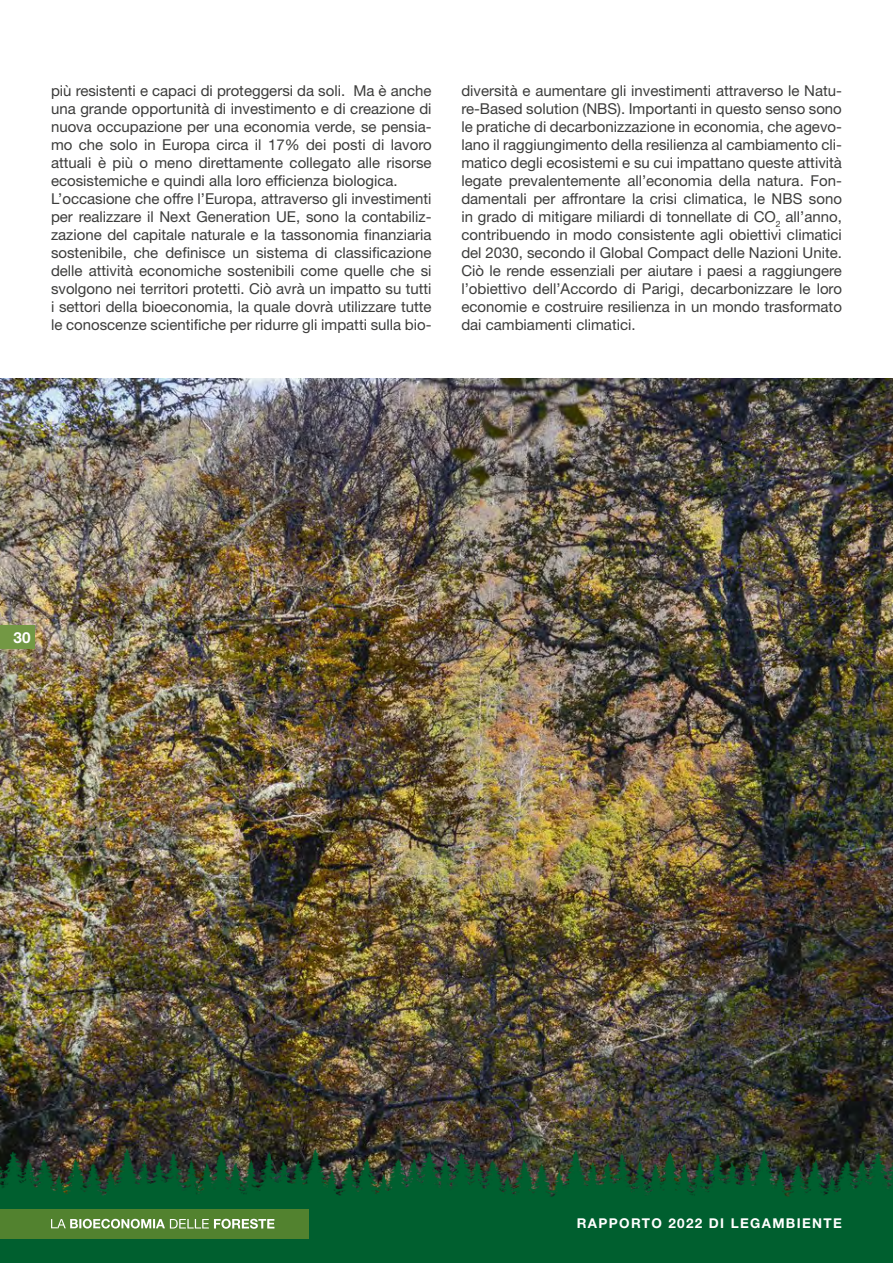
<style>
.page{position:relative;width:893px;height:1263px;background:#fff}
.page>*{position:absolute;margin:0;border:0;box-sizing:border-box;transform-origin:0 0}
.t1{font:700 15.3px "Helvetica Neue LT Std";color:#fff}
.t2{font:15px/18px "Helvetica Neue LT Std";color:#3c3c3b}
.t3{font:700 13.5px "Helvetica Neue LT Std";letter-spacing:.1em;color:#fff}
</style>
<div class="page">
<img style="left:0;top:378px;width:893px;height:757px">
<img style="left:0;top:1135px;width:893px;height:128px">
<div style="left:0;top:625px;width:35px;height:24px;background:#739844"></div>
<svg style="left:892px;top:1209px;width:1px;height:29px"></svg>
<div style="left:0;top:1209px;width:308px;height:29px;background:#52822f"></div>
<svg style="left:51px;top:1219px;width:223px;height:10px"></svg>
<p class="t2" style="left:51px;top:81px;width:382px">più resistenti e capaci di proteggersi da soli. Ma è anche una grande opportunità di investimento e di creazione di nuova occupazione per una economia verde, se pensia&shy;mo che solo in Europa circa il 17% dei posti di lavoro attuali è più o meno direttamente collegato alle risorse ecosistemiche e quindi alla loro efficienza biologica.<br>L’occasione che offre l’Europa, attraverso gli investimenti per realizzare il Next Generation UE, sono la contabiliz&shy;zazione del capitale naturale e la tassonomia finanziaria sostenibile, che definisce un sistema di classificazione delle attività economiche sostenibili come quelle che si svolgono nei territori protetti. Ciò avrà un impatto su tutti i settori della bioeconomia, la quale dovrà utilizzare tutte le conoscenze scientifiche per ridurre gli impatti sulla bio-</p>
<p class="t2" style="left:461px;top:81px;width:382px;text-align:justify">diversità e aumentare gli investimenti attraverso le Natu&shy;re-Based solution (NBS). Importanti in questo senso sono le pratiche di decarbonizzazione in economia, che agevo&shy;lano il raggiungimento della resilienza al cambiamento cli&shy;matico degli ecosistemi e su cui impattano queste attività legate prevalentemente all’economia della natura. Fon&shy;damentali per affrontare la crisi climatica, le NBS sono in grado di mitigare miliardi di tonnellate di CO<sub>2</sub> all’anno, contribuendo in modo consistente agli obiettivi climatici del 2030, secondo il Global Compact delle Nazioni Unite.<br>Ciò le rende essenziali per aiutare i paesi a raggiungere l’obiettivo dell’Accordo di Parigi, decarbonizzare le loro economie e costruire resilienza in un mondo trasformato dai cambiamenti climatici.</p>
<p class="t1" style="left:14px;top:628px;width:18px">30</p>
<p class="t3" style="left:577px;top:1215px;width:267px">RAPPORTO 2022 DI LEGAMBIENTE</p>
</div>
